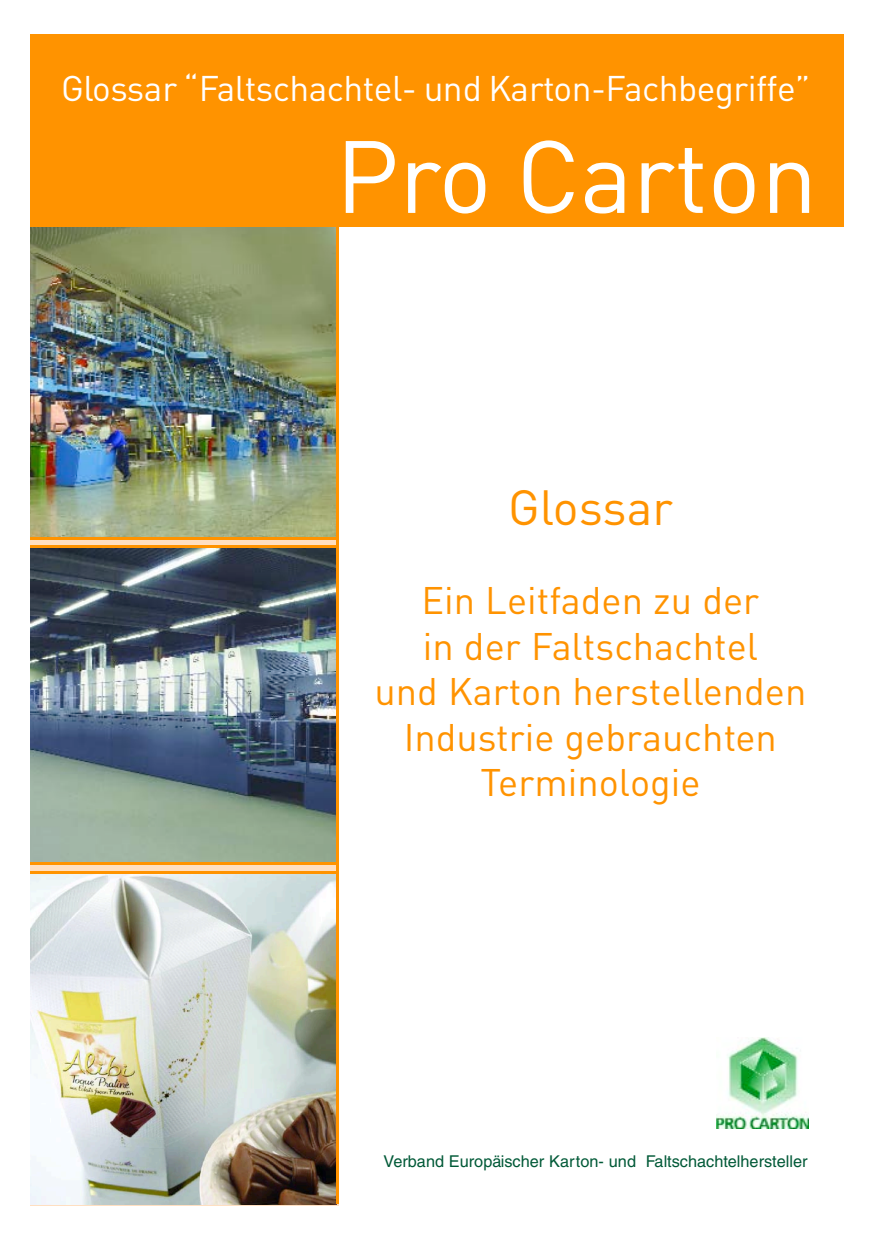
<style>
.page{position:relative;width:874px;height:1239px;background:#fff}
.page>*{position:absolute;margin:0;border:0;box-sizing:border-box;transform-origin:0 0}
.t1{font:100.98px "DIN";letter-spacing:-.005em;color:#fff}
.t2{font:48.82px "DIN";color:#ff9300}
.t3{font:37.98px/45.5px "DIN";color:#ff9300;text-align:center}
.t4{font:35.18px "DIN";letter-spacing:-.015em;color:#fff}
.t5{font:16.28px "Helvetica";color:#005937}
</style>
<div class="page">
<img style="left:30px;top:227px;width:306px;height:310px">
<div style="left:30px;top:35px;width:813px;height:192px;background:#ff9300"></div>
<img style="left:30px;top:874px;width:306px;height:330px">
<img style="left:30px;top:548px;width:306px;height:315px">
<img style="left:716px;top:1038px;width:92px;height:90px">
<hr style="left:336px;top:222px;width:2px;height:637px;background:#ff9300">
<hr style="left:336px;top:857px;width:2px;height:347px;background:#ff9300">
<hr style="left:30px;top:537px;width:308px;height:3px;background:#ff9300">
<hr style="left:30px;top:546px;width:306px;height:2px;background:#ff9300">
<hr style="left:30px;top:863px;width:306px;height:2px;background:#ff9300">
<hr style="left:30px;top:871px;width:308px;height:3px;background:#ff9300">
<p class="t4" style="left:61px;top:74px;width:750px">G lo ssar “Fa lts c h a c h tel- und Karto n - Fa c h b e g r iffe ”</p>
<h1 class="t1" style="left:335px;top:135px;width:483px">Pro Carton</h1>
<p class="t2" style="left:508px;top:487px;width:166px">Glossar</p>
<p class="t3" style="left:374px;top:581px;width:433px">Ein Leitfaden zu der<br>in der Faltschachtel<br>und Karton herstellenden<br>Industrie gebrauchten<br>Terminologie</p>
<p class="t5" style="left:383px;top:1156px;width:425px">Verband Europäischer Karton- und Faltschachtelhersteller</p>
</div>
